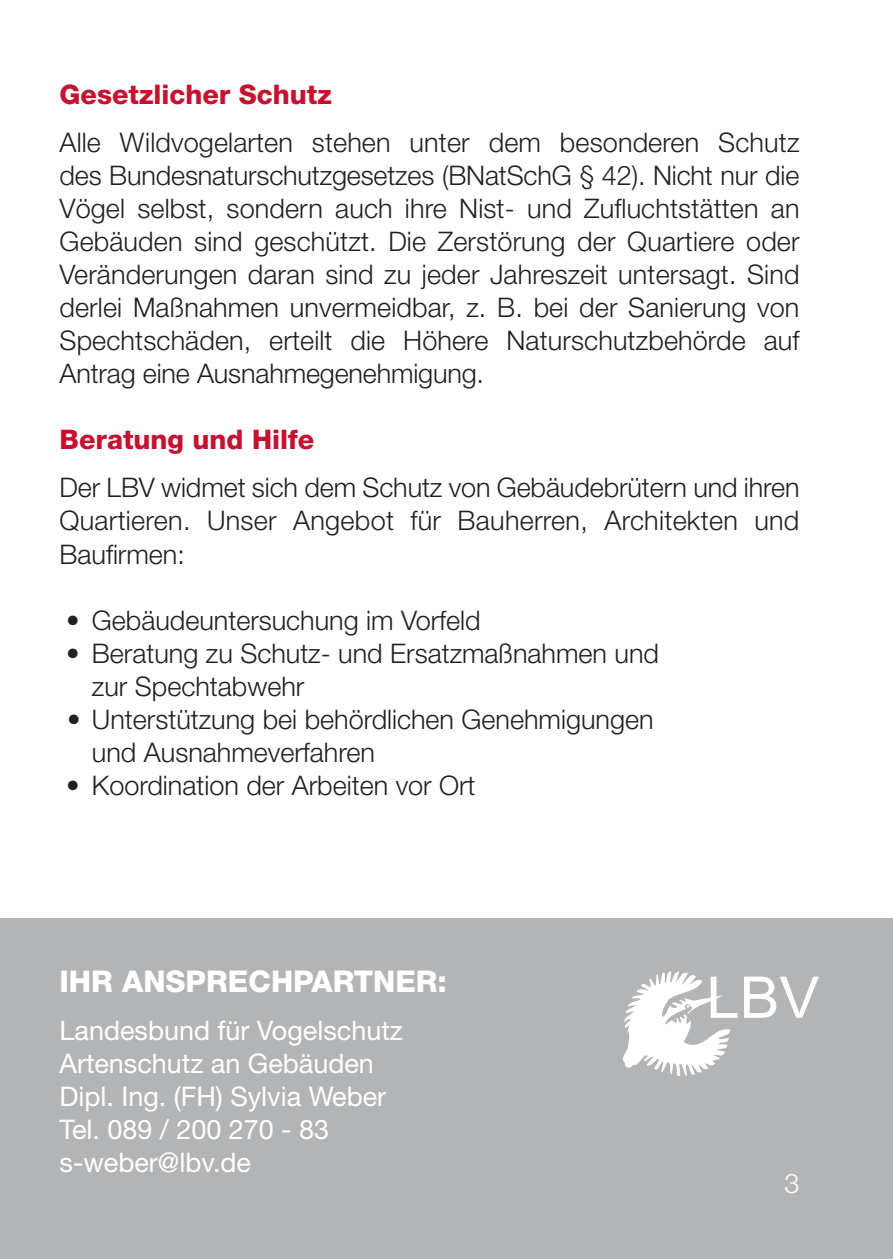
<style>
.page{position:relative;width:893px;height:1259px;background:#fff}
.page>*{position:absolute;margin:0;border:0;box-sizing:border-box;transform-origin:0 0}
.t1{font:800 30px "Helvetica Neue";color:#fff}
.t2{font:300 27px/33px "Helvetica Neue";color:#231f20;text-align:justify}
.t3{font:27px/33px "Helvetica Neue";color:#fff}
.t4{font:800 27px "Helvetica Neue";color:#c4122f}
.t5{font:300 27px "Helvetica Neue";color:#fff}
</style>
<div class="page">
<div style="left:0;top:918px;width:893px;height:340px;background:#b2b4b6"></div>
<svg style="left:744px;top:976px;width:75px;height:42px"></svg>
<svg style="left:623px;top:971px;width:114px;height:105px"></svg>
<p class="t4" style="left:60px;top:85px;width:274px">Gesetzlicher Schutz</p>
<p class="t2" style="left:60px;top:129px;width:742px">Alle Wildvogelarten stehen unter dem besonderen Schutz des Bundesnaturschutzgesetzes (BNatSchG § 42). Nicht nur die Vögel selbst, sondern auch ihre Nist- und Zufluchtstätten an Gebäuden sind geschützt. Die Zerstörung der Quartiere oder Veränderungen daran sind zu jeder Jahreszeit untersagt. Sind derlei Maßnahmen unvermeidbar, z. B. bei der Sanierung von Spechtschäden, erteilt die Höhere Naturschutzbehörde auf Antrag eine Ausnahmegenehmigung.</p>
<p class="t4" style="left:60px;top:430px;width:256px">Beratung und Hilfe</p>
<p class="t2" style="left:60px;top:474px;width:741px">Der LBV widmet sich dem Schutz von Gebäudebrütern und ihren Quartieren. Unser Angebot für Bauherren, Architekten und Baufirmen:</p>
<p class="t2" style="left:66px;top:606px;width:416px">• Gebäudeuntersuchung im Vorfeld</p>
<p class="t2" style="left:92px;top:639px;width:569px;text-indent:-26px">• Beratung zu Schutz- und Ersatzmaßnahmen und zur Spechtabwehr</p>
<p class="t2" style="left:92px;top:705px;width:563px;text-indent:-25px">• Unterstützung bei behördlichen Genehmigungen und Ausnahmeverfahren</p>
<p class="t2" style="left:66px;top:771px;width:411px">• Koordination der Arbeiten vor Ort</p>
<p class="t1" style="left:60px;top:971px;width:389px">IHR ANSPRECHPARTNER:</p>
<p class="t3" style="left:60px;top:1016px;width:345px">Landesbund für Vogelschutz<br>Artenschutz an Gebäuden<br>Dipl. Ing. (FH) Sylvia Weber<br>Tel. 089 / 200 270 - 83 s-weber@lbv.de</p>
<p class="t5" style="left:784px;top:1174px;width:17px">3</p>
</div>
